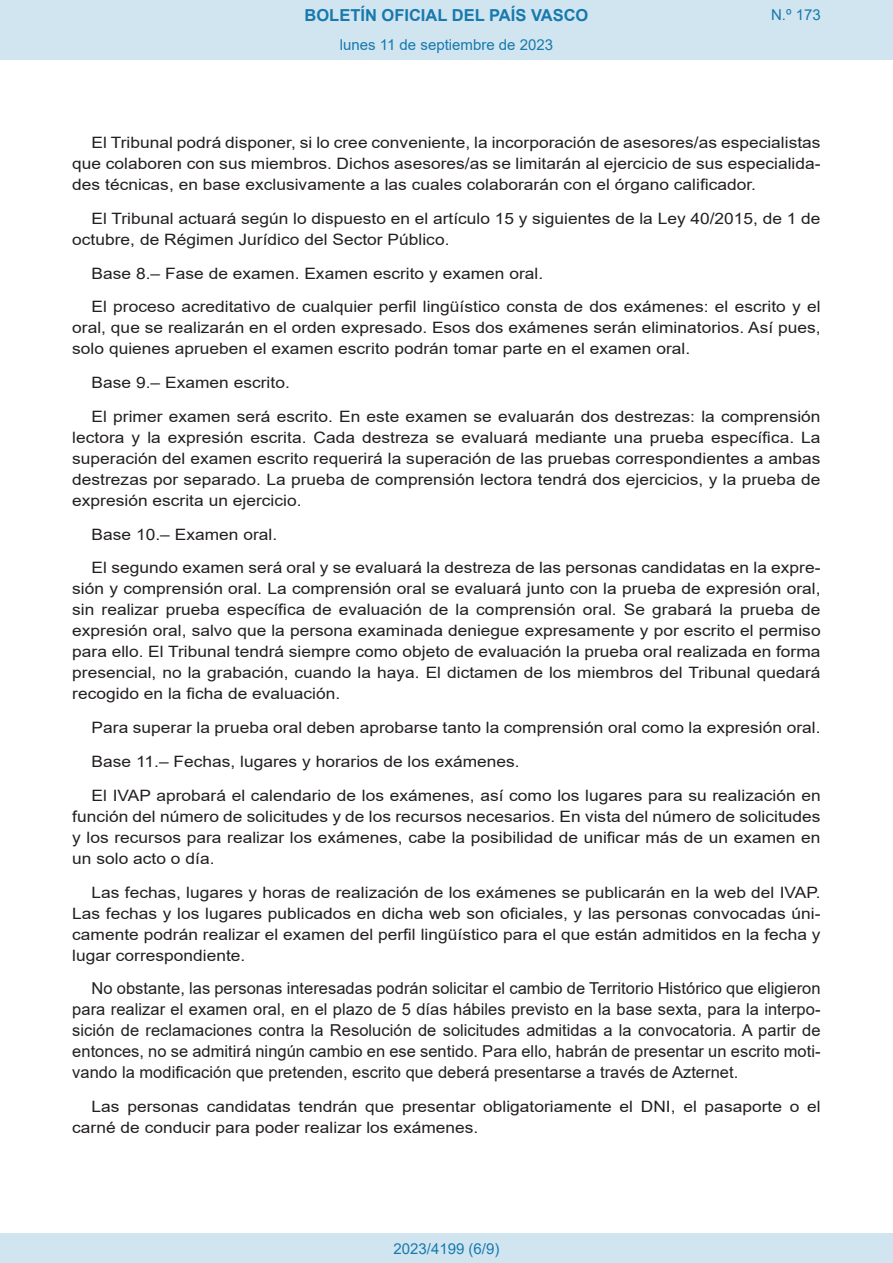
<style>
.page{position:relative;width:893px;height:1263px;background:#fff}
.page>*{position:absolute;margin:0;border:0;box-sizing:border-box;transform-origin:0 0}
.BOPVDetalle{font:16.5px/21px "Arial";color:#231f20;text-align:justify}
.t1{font:700 16.5px "Arial";color:#1879ad}
.BOPVDetalle-2{font:15.6px/21px "Arial";color:#231f20;text-align:justify;scale:1.11 1}
.Paginacion_Centro{font:15px "Arial";color:#1879ad}
</style>
<div class="page">
<div style="left:0;top:0;width:893px;height:60px;background:#d0e5f0"></div>
<div style="left:0;top:1233px;width:893px;height:30px;background:#d0e5f0"></div>
<p class="t1" style="left:305px;top:3px;width:285px">BOLETÍN OFICIAL DEL PAÍS VASCO</p>
<p class="Paginacion_Centro" style="left:340px;top:35px;width:215px">lunes 11 de septiembre de 2023</p>
<p class="Paginacion_Centro" style="left:771px;top:5px;width:51px">N.º 173</p>
<p class="BOPVDetalle-2" style="left:72px;top:132px;width:676px;text-indent:19px">El Tribunal podrá disponer, si lo cree conveniente, la incorporación de asesores/as especialistas que colaboren con sus miembros. Dichos asesores/as se limitarán al ejercicio de sus especialida&shy;des técnicas, en base exclusivamente a las cuales colaborarán con el órgano calificador.</p>
<p class="BOPVDetalle-2" style="left:72px;top:208px;width:676px;text-indent:19px">El Tribunal actuará según lo dispuesto en el artículo 15 y siguientes de la Ley 40/2015, de 1 de octubre, de Régimen Jurídico del Sector Público.</p>
<p class="BOPVDetalle-2" style="left:92px;top:263px;width:408px">Base 8.– Fase de examen. Examen escrito y examen oral.</p>
<p class="BOPVDetalle-2" style="left:72px;top:296px;width:676px;text-indent:19px">El proceso acreditativo de cualquier perfil lingüístico consta de dos exámenes: el escrito y el oral, que se realizarán en el orden expresado. Esos dos exámenes serán eliminatorios. Así pues, solo quienes aprueben el examen escrito podrán tomar parte en el examen oral.</p>
<p class="BOPVDetalle-2" style="left:92px;top:372px;width:180px">Base 9.– Examen escrito.</p>
<p class="BOPVDetalle-2" style="left:72px;top:406px;width:676px;text-indent:19px">El primer examen será escrito. En este examen se evaluarán dos destrezas: la comprensión lectora y la expresión escrita. Cada destreza se evaluará mediante una prueba específica. La superación del examen escrito requerirá la superación de las pruebas correspondientes a ambas destrezas por separado. La prueba de comprensión lectora tendrá dos ejercicios, y la prueba de expresión escrita un ejercicio.</p>
<p class="BOPVDetalle-2" style="left:92px;top:524px;width:169px">Base 10.– Examen oral.</p>
<p class="BOPVDetalle-2" style="left:72px;top:557px;width:676px;text-indent:19px">El segundo examen será oral y se evaluará la destreza de las personas candidatas en la expre&shy;sión y comprensión oral. La comprensión oral se evaluará junto con la prueba de expresión oral, sin realizar prueba específica de evaluación de la comprensión oral. Se grabará la prueba de expresión oral, salvo que la persona examinada deniegue expresamente y por escrito el permiso para ello. El Tribunal tendrá siempre como objeto de evaluación la prueba oral realizada en forma presencial, no la grabación, cuando la haya. El dictamen de los miembros del Tribunal quedará recogido en la ficha de evaluación.</p>
<p class="BOPVDetalle-2" style="left:92px;top:717px;width:658px">Para superar la prueba oral deben aprobarse tanto la comprensión oral como la expresión oral.</p>
<p class="BOPVDetalle-2" style="left:92px;top:751px;width:387px">Base 11.– Fechas, lugares y horarios de los exámenes.</p>
<p class="BOPVDetalle-2" style="left:72px;top:785px;width:676px;text-indent:19px">El IVAP aprobará el calendario de los exámenes, así como los lugares para su realización en función del número de solicitudes y de los recursos necesarios. En vista del número de solicitudes y los recursos para realizar los exámenes, cabe la posibilidad de unificar más de un examen en un solo acto o día.</p>
<p class="BOPVDetalle-2" style="left:72px;top:881px;width:676px;text-indent:19px">Las fechas, lugares y horas de realización de los exámenes se publicarán en la web del IVAP.<br>Las fechas y los lugares publicados en dicha web son oficiales, y las personas convocadas úni&shy;camente podrán realizar el examen del perfil lingüístico para el que están admitidos en la fecha y lugar correspondiente.</p>
<p class="BOPVDetalle" style="left:72px;top:978px;width:750px;text-indent:19px">No obstante, las personas interesadas podrán solicitar el cambio de Territorio Histórico que eligieron para realizar el examen oral, en el plazo de 5 días hábiles previsto en la base sexta, para la interpo&shy;sición de reclamaciones contra la Resolución de solicitudes admitidas a la convocatoria. A partir de entonces, no se admitirá ningún cambio en ese sentido. Para ello, habrán de presentar un escrito moti&shy;vando la modificación que pretenden, escrito que deberá presentarse a través de Azternet.</p>
<p class="BOPVDetalle-2" style="left:72px;top:1096px;width:676px;text-indent:19px">Las personas candidatas tendrán que presentar obligatoriamente el DNI, el pasaporte o el carné de conducir para poder realizar los exámenes.</p>
<p class="Paginacion_Centro" style="left:393px;top:1238px;width:107px">2023/4199 (6/9)</p>
</div>
